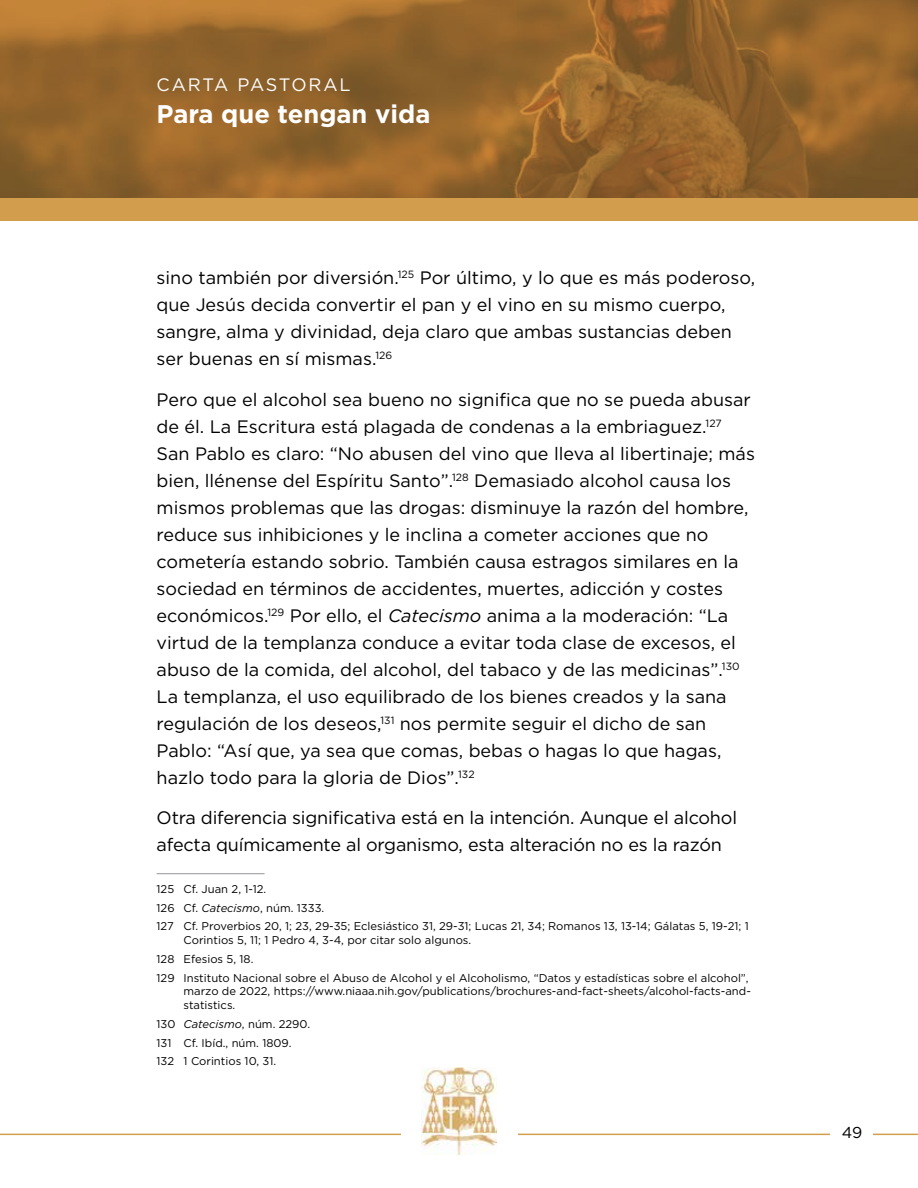
<style>
.page{position:relative;width:918px;height:1188px;background:#fff}
.page>*{position:absolute;margin:0;border:0;box-sizing:border-box;transform-origin:0 0}
.t1{font:700 25.5px "Gotham";color:#fff}
.t2{font:18px/27px "Gotham";color:#000}
.t3{font:18px "Gotham";letter-spacing:.095em;color:#fff}
.t4{font:15.75px "Gotham";color:#000}
.t5{font:11.25px/18.9px "Gotham";color:#000}
.s1{font-style:italic}
</style>
<div class="page">
<svg style="left:0;top:0;width:918px;height:221px;background:#9b6a2f"></svg>
<hr style="left:0;top:1134px;width:918px;height:1px;background:#d29d4c">
<div style="left:831px;top:1125px;width:42px;height:28px;background:#fff"></div>
<div style="left:401px;top:1065px;width:116px;height:92px;background:#fff"></div>
<img style="left:421px;top:1068px;width:76px;height:86px">
<hr style="left:157px;top:873px;width:108px;height:1px;background:#939598">
<p class="t3" style="left:157px;top:73px;width:195px">CARTA PASTORAL</p>
<h1 class="t1" style="left:157px;top:97px;width:275px">Para que tengan vida</h1>
<p class="t2" style="left:157px;top:264px;width:600px">sino también por diversión.<sup>125</sup> Por último, y lo que es más poderoso, que Jesús decida convertir el pan y el vino en su mismo cuerpo, sangre, alma y divinidad, deja claro que ambas sustancias deben ser buenas en sí mismas.<sup>126</sup></p>
<p class="t2" style="left:157px;top:386px;width:600px">Pero que el alcohol sea bueno no significa que no se pueda abusar de él. La Escritura está plagada de condenas a la embriaguez.<sup>127<br></sup>San Pablo es claro: “No abusen del vino que lleva al libertinaje; más bien, llénense del Espíritu Santo”.<sup>128</sup> Demasiado alcohol causa los mismos problemas que las drogas: disminuye la razón del hombre, reduce sus inhibiciones y le inclina a cometer acciones que no cometería estando sobrio. También causa estragos similares en la sociedad en términos de accidentes, muertes, adicción y costes económicos.<sup>129</sup> Por ello, el <span class="s1">Catecismo</span> anima a la moderación: “La virtud de la templanza conduce a evitar toda clase de excesos, el abuso de la comida, del alcohol, del tabaco y de las medicinas”.<sup>130<br></sup>La templanza, el uso equilibrado de los bienes creados y la sana regulación de los deseos,<sup>131</sup> nos permite seguir el dicho de san Pablo: “Así que, ya sea que comas, bebas o hagas lo que hagas, hazlo todo para la gloria de Dios”.<sup>132</sup></p>
<p class="t2" style="left:157px;top:804px;width:582px">Otra diferencia significativa está en la intención. Aunque el alcohol afecta químicamente al organismo, esta alteración no es la razón</p>
<p class="t5" style="left:157px;top:879px;width:594px">125 Cf. Juan 2, 1-12.<br>126 Cf. <span class="s1">Catecismo</span>, núm. 1333.<br>127 Cf. Proverbios 20, 1; 23, 29-35; Eclesiástico 31, 29-31; Lucas 21, 34; Romanos 13, 13-14; Gálatas 5, 19-21; 1</p>
<p class="t5" style="left:157px;top:930px;width:594px;text-indent:27px">Corintios 5, 11; 1 Pedro 4, 3-4, por citar solo algunos.<br>128 Efesios 5, 18.<br>129 Instituto Nacional sobre el Abuso de Alcohol y el Alcoholismo, “Datos y estadísticas sobre el alcohol”,</p>
<p class="t5" style="left:184px;top:984px;width:569px;line-height:13.5px">marzo de 2022, https://www.niaaa.nih.gov/publications/brochures-and-fact-sheets/alcohol-facts-and&shy;statistics.</p>
<p class="t5" style="left:157px;top:1014px;width:155px">130 <span class="s1">Catecismo</span>, núm. 2290.<br>131 Cf. Ibíd., núm. 1809.<br>132 1 Corintios 10, 31.</p>
<p class="t4" style="left:842px;top:1122px;width:22px">49</p>
</div>
